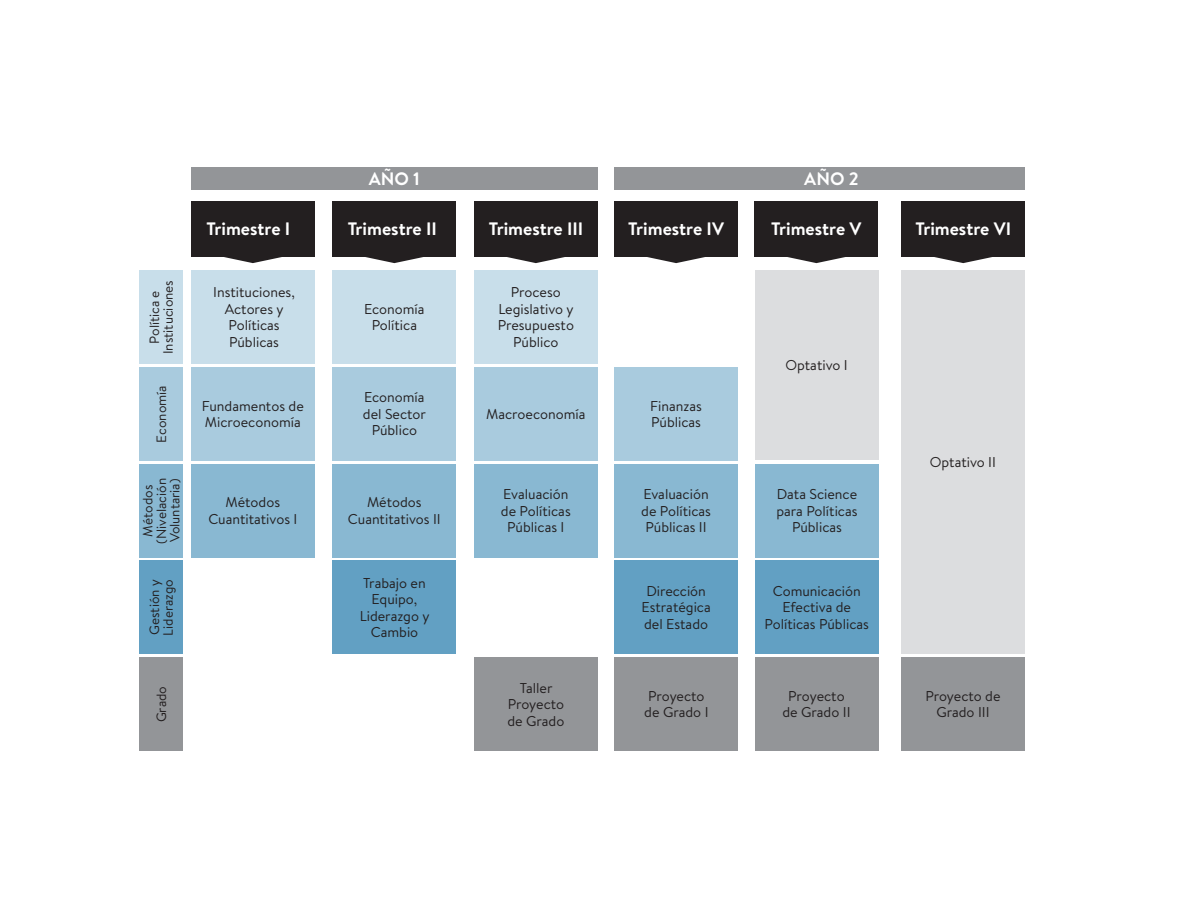
<style>
.page{position:relative;width:1188px;height:918px;background:#fff}
.page>*{position:absolute;margin:0;border:0;box-sizing:border-box;transform-origin:0 0}
.t1{font:700 18px "Brandon Text";color:#fff}
.t2{font:14.25px/16.5px "Brandon Text";color:#231f20;text-align:center}
.t3{font:13.5px/13.5px "Brandon Text";color:#231f20;text-align:center}
</style>
<div class="page">
<div style="left:614px;top:201px;width:124px;height:55px;background:#231f20"></div>
<div style="left:755px;top:201px;width:123px;height:55px;background:#231f20"></div>
<div style="left:902px;top:201px;width:123px;height:55px;background:#231f20"></div>
<div style="left:615px;top:167px;width:410px;height:23px;background:#939598"></div>
<div style="left:614px;top:561px;width:124px;height:93px;background:#62a0c3"></div>
<div style="left:755px;top:271px;width:124px;height:189px;background:#dcdddf"></div>
<div style="left:901px;top:271px;width:124px;height:383px;background:#dcdddf"></div>
<div style="left:614px;top:367px;width:124px;height:93px;background:#a9cbde"></div>
<div style="left:614px;top:464px;width:124px;height:93px;background:#89b8d2"></div>
<div style="left:755px;top:464px;width:124px;height:93px;background:#89b8d2"></div>
<div style="left:755px;top:561px;width:124px;height:93px;background:#62a0c3"></div>
<div style="left:755px;top:658px;width:123px;height:93px;background:#939598"></div>
<div style="left:615px;top:658px;width:123px;height:93px;background:#939598"></div>
<div style="left:901px;top:658px;width:124px;height:93px;background:#939598"></div>
<svg style="left:634px;top:256px;width:85px;height:7px"></svg>
<svg style="left:774px;top:256px;width:85px;height:7px"></svg>
<svg style="left:921px;top:256px;width:85px;height:7px"></svg>
<div style="left:474px;top:201px;width:124px;height:55px;background:#231f20"></div>
<div style="left:191px;top:201px;width:124px;height:55px;background:#231f20"></div>
<div style="left:191px;top:167px;width:407px;height:23px;background:#939598"></div>
<div style="left:333px;top:201px;width:123px;height:55px;background:#231f20"></div>
<div style="left:140px;top:271px;width:43px;height:93px;background:#c8deea"></div>
<div style="left:140px;top:367px;width:43px;height:93px;background:#a9cbde"></div>
<div style="left:140px;top:464px;width:43px;height:93px;background:#89b8d2"></div>
<div style="left:140px;top:561px;width:43px;height:93px;background:#62a0c3"></div>
<div style="left:140px;top:658px;width:43px;height:93px;background:#939598"></div>
<div style="left:333px;top:561px;width:123px;height:93px;background:#62a0c3"></div>
<div style="left:474px;top:658px;width:124px;height:93px;background:#939598"></div>
<div style="left:333px;top:271px;width:123px;height:93px;background:#c8deea"></div>
<div style="left:474px;top:271px;width:124px;height:93px;background:#c8deea"></div>
<div style="left:474px;top:367px;width:124px;height:93px;background:#a9cbde"></div>
<div style="left:474px;top:464px;width:124px;height:93px;background:#89b8d2"></div>
<div style="left:191px;top:367px;width:124px;height:93px;background:#a9cbde"></div>
<div style="left:191px;top:464px;width:124px;height:93px;background:#89b8d2"></div>
<div style="left:191px;top:271px;width:124px;height:93px;background:#c8deea"></div>
<div style="left:333px;top:367px;width:123px;height:93px;background:#a9cbde"></div>
<div style="left:333px;top:464px;width:123px;height:93px;background:#89b8d2"></div>
<svg style="left:493px;top:256px;width:85px;height:7px"></svg>
<svg style="left:210px;top:256px;width:85px;height:7px"></svg>
<svg style="left:352px;top:256px;width:85px;height:7px"></svg>
<p class="t3" style="left:147px;top:344px;width:55px;rotate:-90deg">Política e</p>
<p class="t3" style="left:161px;top:354px;width:76px;rotate:-90deg">Instituciones</p>
<p class="t3" style="left:154px;top:443px;width:59px;rotate:-90deg">Economía</p>
<p class="t3" style="left:141px;top:544px;width:67px;rotate:-90deg">Métodos (Nivelación<br>Voluntaria)</p>
<p class="t3" style="left:147px;top:636px;width:58px;text-align:left;rotate:-90deg">Gestión y<br>Liderazgo</p>
<p class="t3" style="left:154px;top:722px;width:38px;rotate:-90deg">Grado</p>
<p class="t1" style="left:369px;top:166px;width:53px">AÑO 1</p>
<p class="t1" style="left:804px;top:166px;width:56px">AÑO 2</p>
<p class="t1" style="left:207px;top:216px;width:85px">Trimestre I</p>
<p class="t1" style="left:348px;top:216px;width:91px">Trimestre II</p>
<p class="t1" style="left:489px;top:216px;width:96px">Trimestre III</p>
<p class="t2" style="left:213px;top:284px;width:83px">Instituciones,<br>Actores y<br>Políticas<br>Públicas</p>
<p class="t2" style="left:202px;top:397px;width:103px;text-align:left">Fundamentos de<br>Microeconomía</p>
<p class="t2" style="left:364px;top:300px;width:62px">Economía<br>Política</p>
<p class="t2" style="left:363px;top:389px;width:65px;text-align:left">Economía del Sector</p>
<p class="t2" style="left:372px;top:422px;width:47px">Público</p>
<p class="t2" style="left:498px;top:284px;width:78px">Proceso<br>Legislativo y<br>Presupuesto<br>Público</p>
<p class="t2" style="left:486px;top:405px;width:101px">Macroeconomía</p>
<p class="t2" style="left:208px;top:494px;width:91px">Métodos<br>Cuantitativos I</p>
<p class="t2" style="left:501px;top:485px;width:71px">Evaluación de Políticas<br>Públicas I</p>
<p class="t2" style="left:348px;top:494px;width:94px">Métodos<br>Cuantitativos II</p>
<p class="t2" style="left:360px;top:574px;width:71px">Trabajo en<br>Equipo,<br>Liderazgo y<br>Cambio</p>
<p class="t2" style="left:508px;top:679px;width:58px">Taller<br>Proyecto de Grado</p>
<p class="t1" style="left:628px;top:216px;width:97px">Trimestre IV</p>
<p class="t1" style="left:771px;top:216px;width:92px">Trimestre V</p>
<p class="t1" style="left:915px;top:216px;width:97px">Trimestre VI</p>
<p class="t2" style="left:650px;top:397px;width:53px;text-align:left">Finanzas<br>Públicas</p>
<p class="t2" style="left:786px;top:357px;width:64px">Optativo I</p>
<p class="t2" style="left:641px;top:485px;width:71px">Evaluación de Políticas<br>Públicas II</p>
<p class="t2" style="left:776px;top:485px;width:83px">Data Science para Políticas<br>Públicas</p>
<p class="t2" style="left:646px;top:582px;width:61px">Dirección</p>
<p class="t2" style="left:641px;top:599px;width:71px;text-align:left">Estratégica del Estado</p>
<p class="t2" style="left:765px;top:582px;width:106px">Comunicación<br>Efectiva de<br>Políticas Públicas</p>
<p class="t2" style="left:930px;top:453px;width:67px">Optativo II</p>
<p class="t2" style="left:644px;top:687px;width:66px;text-align:left">Proyecto de Grado I</p>
<p class="t2" style="left:782px;top:687px;width:70px">Proyecto de Grado II</p>
<p class="t2" style="left:925px;top:687px;width:77px">Proyecto de<br>Grado III</p>
</div>
